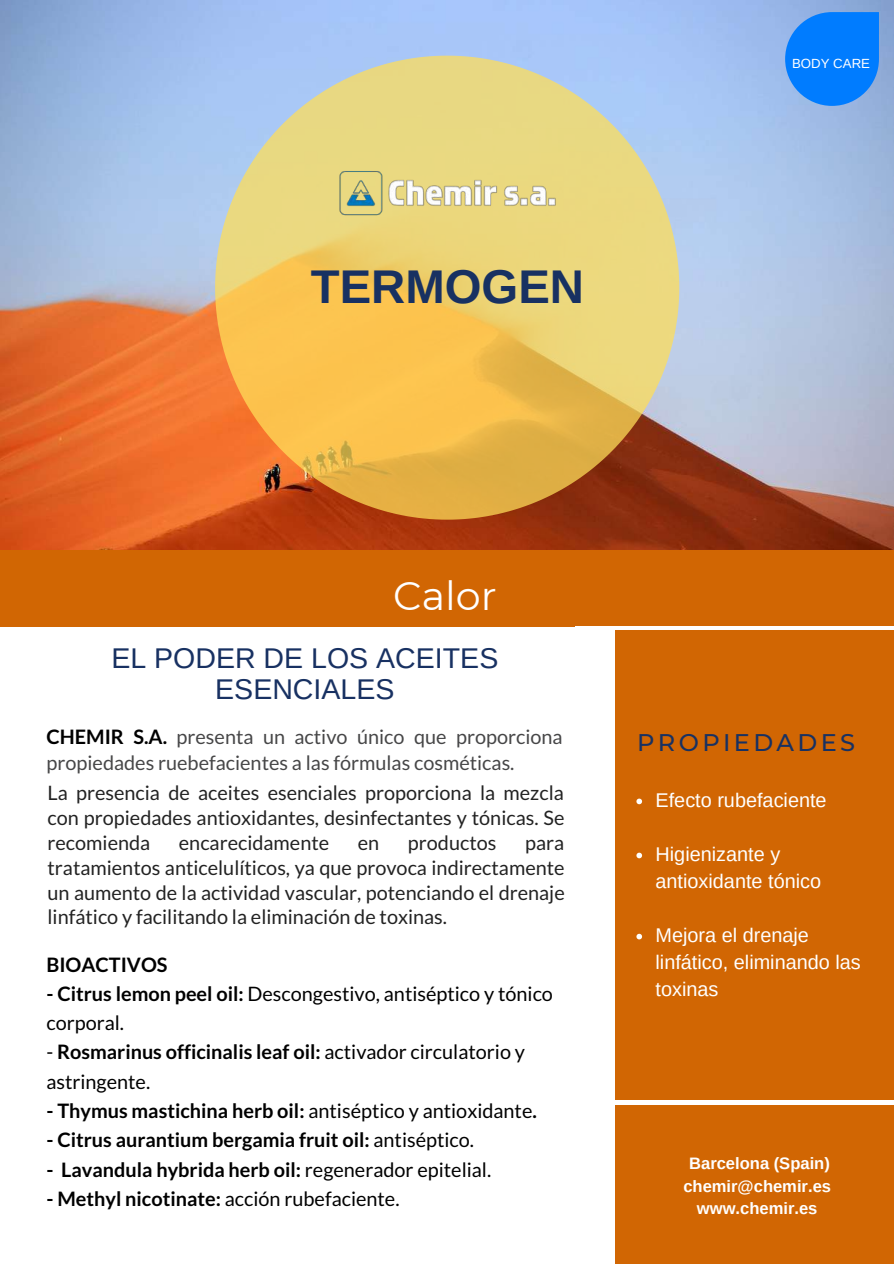
<style>
.page{position:relative;width:894px;height:1264px;background:#fff}
.page>*{position:absolute;margin:0;border:0;box-sizing:border-box;transform-origin:0 0}
.t1{font:700 47.25px "Arimo";color:#183162}
.t2{font:39.75px "Montserrat";color:#fff}
.t3{font:28.5px/30.5px "Arimo";color:#183162;text-align:center}
.t4{font:500 24px "Montserrat";letter-spacing:.14em;color:#183162}
.t5{font:19.8px/24.8px "Lato";color:#222;text-align:justify}
.t6{font:19.8px/29.2px "Lato";color:#000}
.t7{font:700 19.8px "Lato";color:#000}
.t8{font:19.8px/27px "Arimo";color:#fff}
.t9{font:19.8px/26px "Lato";color:#464647}
.t10{font:700 16.5px/22.5px "Arimo";color:#fff;text-align:center}
.t11{font:13.2px "Arimo";color:#fff}
.s1{font-weight:700;color:#000}
.s2{font-weight:700}
.s3{font-weight:400}
</style>
<div class="page">
<img style="left:0;top:0;width:893px;height:550px">
<div style="left:615px;top:600px;width:278px;height:663px;background:#d16603"></div>
<div style="left:0;top:550px;width:893px;height:76px;background:#d16603"></div>
<hr style="left:596px;top:1100px;width:297px;height:4px;background:#fff">
<svg style="left:636px;top:798px;width:6px;height:6px"></svg>
<svg style="left:636px;top:852px;width:6px;height:6px"></svg>
<svg style="left:636px;top:933px;width:6px;height:6px"></svg>
<svg style="left:784px;top:12px;width:94px;height:94px;background:#1a86fa"></svg>
<hr style="left:574px;top:626px;width:319px;height:3px;background:#fff">
<svg style="left:215px;top:56px;width:464px;height:463px;background:#dfbd70"></svg>
<img style="left:336px;top:169px;width:222px;height:47px">
<h1 class="t1" style="left:311px;top:260px;width:275px">TERMOGEN</h1>
<p class="t11" style="left:791px;top:56px;width:79px">BODY CARE</p>
<h2 class="t2" style="left:393px;top:571px;width:105px">Calor</h2>
<h3 class="t3" style="left:111px;top:643px;width:388px">EL PODER DE LOS ACEITES<br>ESENCIALES</h3>
<p class="t9" style="left:47px;top:723px;width:517px"><span class="s1">CHEMIR S.A.</span> presenta un activo único que proporciona propiedades ruebefacientes a las fórmulas cosméticas.</p>
<p class="t5" style="left:48px;top:780px;width:518px">La presencia de aceites esenciales proporciona la mezcla con propiedades antioxidantes, desinfectantes y tónicas. Se recomienda</p>
<p class="t5" style="left:179px;top:830px;width:152px">encarecidamente</p>
<p class="t5" style="left:358px;top:830px;width:23px">en</p>
<p class="t5" style="left:408px;top:830px;width:90px">productos</p>
<p class="t5" style="left:48px;top:830px;width:518px;text-indent:477px">para tratamientos anticelulíticos, ya que provoca indirectamente un aumento de la actividad vascular, potenciando el drenaje linfático y facilitando la eliminación de toxinas.</p>
<p class="t7" style="left:46px;top:952px;width:123px">BIOACTIVOS</p>
<p class="t6" style="left:46px;top:978px;width:508px"><span class="s2">- Citrus lemon peel oil:</span> Descongestivo, antiséptico y tónico corporal.</p>
<p class="t6" style="left:46px;top:1037px;width:480px">- <span class="s2">Rosmarinus officinalis leaf oil:</span> activador circulatorio y astringente.</p>
<p class="t7" style="left:46px;top:1098px;width:492px">- Thymus mastichina herb oil: <span class="s3">antiséptico y antioxidante</span>.</p>
<p class="t7" style="left:46px;top:1127px;width:429px">- Citrus aurantium bergamia fruit oil: <span class="s3">antiséptico.</span></p>
<p class="t7" style="left:46px;top:1157px;width:446px">- Lavandula hybrida herb oil: <span class="s3">regenerador epitelial.</span></p>
<p class="t6" style="left:46px;top:1183px;width:354px"><span class="s2">- Methyl nicotinate:</span> acción rubefaciente.</p>
<p class="t4" style="left:637px;top:727px;width:219px">PROPIEDADES</p>
<p class="t8" style="left:655px;top:786px;width:173px">Efecto rubefaciente</p>
<p class="t8" style="left:655px;top:840px;width:167px">Higienizante y antioxidante tónico</p>
<p class="t8" style="left:655px;top:921px;width:207px">Mejora el drenaje linfático, eliminando las toxinas</p>
<p class="t10" style="left:683px;top:1152px;width:149px">Barcelona (Spain) chemir@chemir.es www.chemir.es</p>
</div>
